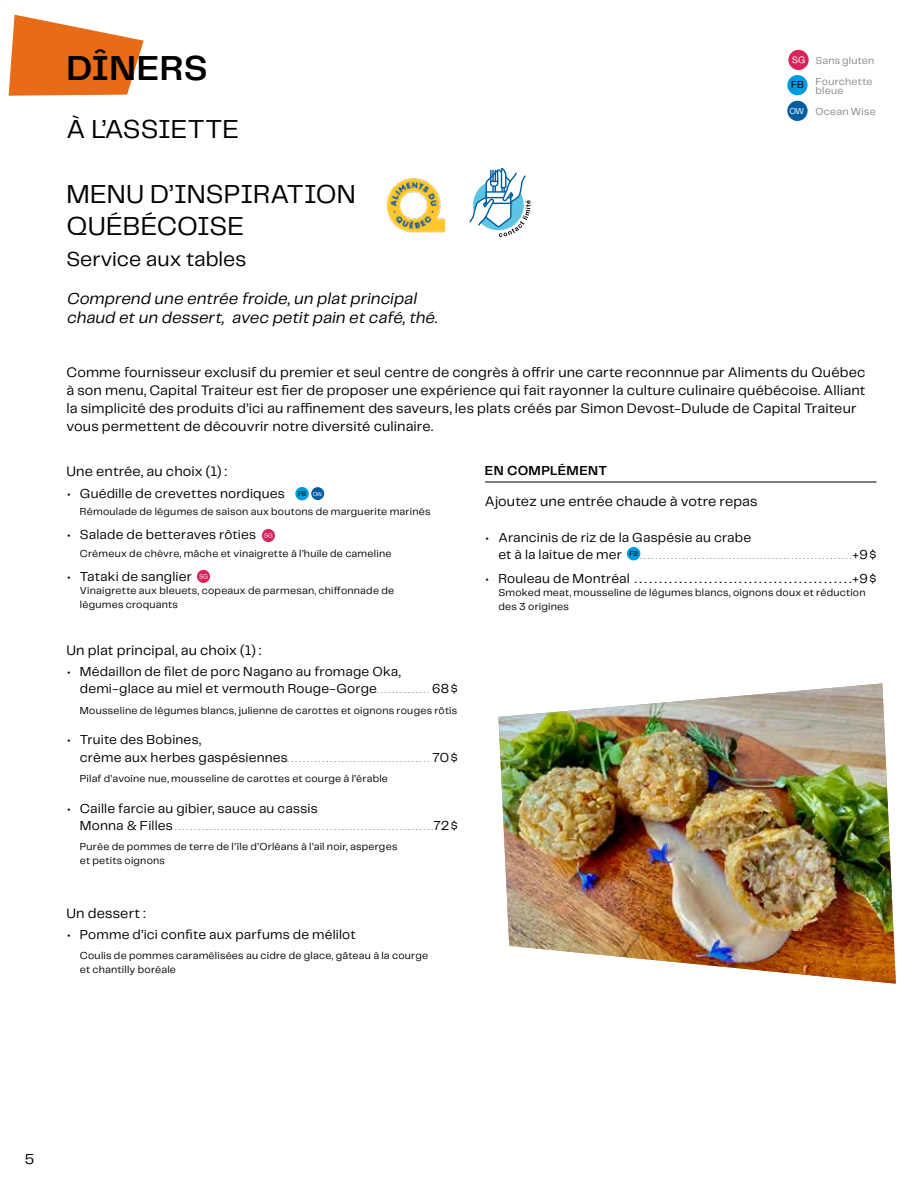
<style>
.page{position:relative;width:918px;height:1188px;background:#fff}
.page>*{position:absolute;margin:0;border:0;box-sizing:border-box;transform-origin:0 0}
.t1{font:600 36px "Telegraf";color:#000}
.t2{font:27px/32.4px "Telegraf";color:#000}
.t3{font:21px "Telegraf";color:#000}
.t4{font:italic 16.5px/19.8px "Telegraf";color:#000}
.t5{font:15px "Telegraf";color:#000}
.t6{font:14.25px/18px "Telegraf";letter-spacing:.01em;color:#000}
.t7{font:13.5px/17.2px "Telegraf";letter-spacing:.01em;color:#000}
.t8{font:600 13.5px "Telegraf";letter-spacing:.025em;color:#000}
.t9{font:10.5px/13.5px "Telegraf";letter-spacing:.02em;color:#000}
.t10{font:10.5px/9px "Telegraf";letter-spacing:.02em;color:#868787}
.t11{font:9px "Telegraf";color:#fff}
.t12{font:6.9px "Telegraf";color:#000}
.s1{font-size:13.5px;color:#000}
.s2{font-size:10.5px;color:#868787}
.s3{font-size:5.7px;color:#fff}
.s4{font-size:13.5px}
.s5{color:#868787}
</style>
<div class="page">
<svg style="left:9px;top:15px;width:135px;height:81px"></svg>
<img style="left:386px;top:178px;width:60px;height:55px">
<div style="left:295px;top:487px;width:14px;height:13px;background:#009ade;border-radius:50%"></div>
<div style="left:311px;top:487px;width:13px;height:13px;background:#005da1;border-radius:50%"></div>
<svg style="left:262px;top:529px;width:13px;height:13px"></svg>
<svg style="left:264px;top:533px;width:8px;height:5px"></svg>
<img style="left:498px;top:683px;width:398px;height:301px">
<hr style="left:485px;top:482px;width:391px;height:1px;background:#000">
<div style="left:627px;top:547px;width:13px;height:13px;background:#009ade;border-radius:50%"></div>
<svg style="left:469px;top:168px;width:62px;height:69px"></svg>
<div style="left:787px;top:75px;width:21px;height:20px;background:#009ade;border-radius:50%"></div>
<div style="left:787px;top:101px;width:21px;height:20px;background:#005da1;border-radius:50%"></div>
<div style="left:788px;top:50px;width:21px;height:20px;background:#d8245a;border-radius:50%"></div>
<svg style="left:792px;top:56px;width:13px;height:7px"></svg>
<svg style="left:197px;top:570px;width:13px;height:13px"></svg>
<svg style="left:199px;top:574px;width:8px;height:5px"></svg>
<h1 class="t1" style="left:66px;top:44px;width:143px">DÎNERS</h1>
<h2 class="t2" style="left:66px;top:112px;width:174px">À L’ASSIETTE</h2>
<h2 class="t2" style="left:66px;top:177px;width:291px">MENU D’INSPIRATION<br>QUÉBÉCOISE</h2>
<h3 class="t3" style="left:66px;top:245px;width:181px">Service aux tables</h3>
<h3 class="t4" style="left:66px;top:288px;width:376px">Comprend une entrée froide,un platprincipal chaud etun dessert, avec petitpain etcafé,thé.</h3>
<p class="t9" style="left:791px;top:78px;width:14px">FB</p>
<p class="t11" style="left:790px;top:105px;width:16px">OW</p>
<p class="t10" style="left:815px;top:55px;width:60px">Sans gluten</p>
<p class="t10" style="left:815px;top:77px;width:59px">Fourchette bleue</p>
<p class="t10" style="left:815px;top:107px;width:62px">Ocean Wise</p>
<p class="t6" style="left:66px;top:363px;width:801px">Comme fournisseur exclusif du premier et seul centre de congrès à offrir une carte reconnnue par Aliments du Québec à son menu, Capital Traiteur est fier de proposer une expérience qui fait rayonner la culture culinaire québécoise. Alliant la simplicité des produits d’ici au raffinement des saveurs, les plats créés par Simon Devost-Dulude de Capital Traiteur vous permettent de découvrir notre diversité culinaire.</p>
<p class="t8" style="left:485px;top:461px;width:124px">EN COMPLÉMENT</p>
<h3 class="t6" style="left:485px;top:492px;width:274px">Ajoutez une entrée chaude à votre repas</h3>
<p class="t7" style="left:485px;top:528px;width:268px">• Arancinis de riz de la Gaspésie au crabe</p>
<p class="t10" style="left:498px;top:551px;width:136px"><span class="s1">et à la laitue de mer</span> .........................................................</p>
<p class="t7" style="left:852px;top:545px;width:26px">+9$</p>
<p class="t7" style="left:485px;top:569px;width:152px">• Rouleau de Montréal ............................................</p>
<p class="t7" style="left:852px;top:569px;width:26px">+9$</p>
<p class="t9" style="left:498px;top:586px;width:369px">Smoked meat, mousseline de légumes blancs, oignons doux et réduction des 3 origines</p>
<h3 class="t6" style="left:66px;top:462px;width:162px">Une entrée, au choix (1) :</h3>
<p class="t7" style="left:66px;top:485px;width:220px">• Guédille de crevettes nordiques</p>
<p class="t9" style="left:80px;top:505px;width:352px">Rémoulade de légumes de saison aux boutons de marguerite marinés</p>
<p class="t7" style="left:66px;top:526px;width:191px">• Salade de betteraves rôties</p>
<p class="t9" style="left:80px;top:546px;width:313px">Crémeux de chèvre, mâche et vinaigrette à l’huile de cameline</p>
<p class="t7" style="left:66px;top:567px;width:127px">• Tataki de sanglier</p>
<p class="t9" style="left:80px;top:583px;width:316px">Vinaigrette aux bleuets, copeaux de parmesan, chiffonnade de légumes croquants</p>
<h3 class="t6" style="left:66px;top:640px;width:196px">Un plat principal, au choix (1) :</h3>
<p class="t7" style="left:80px;top:663px;width:322px;text-indent:-14px">• Médaillon de filet de porc Nagano au fromage Oka, demi-glace au miel et vermouth Rouge-Gorge<span class="s2">...............</span></p>
<p class="t12" style="left:298px;top:489px;width:26px">FB <span class="s3">OW</span></p>
<p class="t12" style="left:630px;top:549px;width:10px">FB</p>
<p class="t7" style="left:432px;top:680px;width:27px">68$</p>
<p class="t9" style="left:80px;top:703px;width:379px">Mousseline de légumes blancs, julienne de carottes et oignons rouges rôtis</p>
<p class="t7" style="left:66px;top:731px;width:136px">• Truite des Bobines,</p>
<p class="t9" style="left:80px;top:748px;width:379px;line-height:20.2px"><span class="s4">crème aux herbes gaspésiennes</span><span class="s5">. . . . . . . . . . . . . . . . . . . . . . . . . . . . . . . . . . . . .</span> <span class="s4">70$<br></span>Pilaf d’avoine nue, mousseline de carottes et courge à l’érable</p>
<p class="t7" style="left:66px;top:799px;width:253px">• Caille farcie au gibier, sauce au cassis</p>
<p class="t10" style="left:80px;top:822px;width:96px"><span class="s1">Monna &amp; Filles</span>...................................................................</p>
<p class="t7" style="left:433px;top:816px;width:26px">72$</p>
<p class="t9" style="left:80px;top:840px;width:319px">Purée de pommes de terre de l’île d’Orléans à l’ail noir, asperges et petits oignons</p>
<h3 class="t6" style="left:66px;top:903px;width:81px">Un dessert :</h3>
<p class="t7" style="left:66px;top:926px;width:291px">• Pomme d’ici confite aux parfums de mélilot</p>
<p class="t9" style="left:80px;top:949px;width:350px">Coulis de pommes caramélisées au cidre de glace, gâteau à la courge et chantilly boréale</p>
<h3 class="t5" style="left:25px;top:1149px;width:11px">5</h3>
</div>
